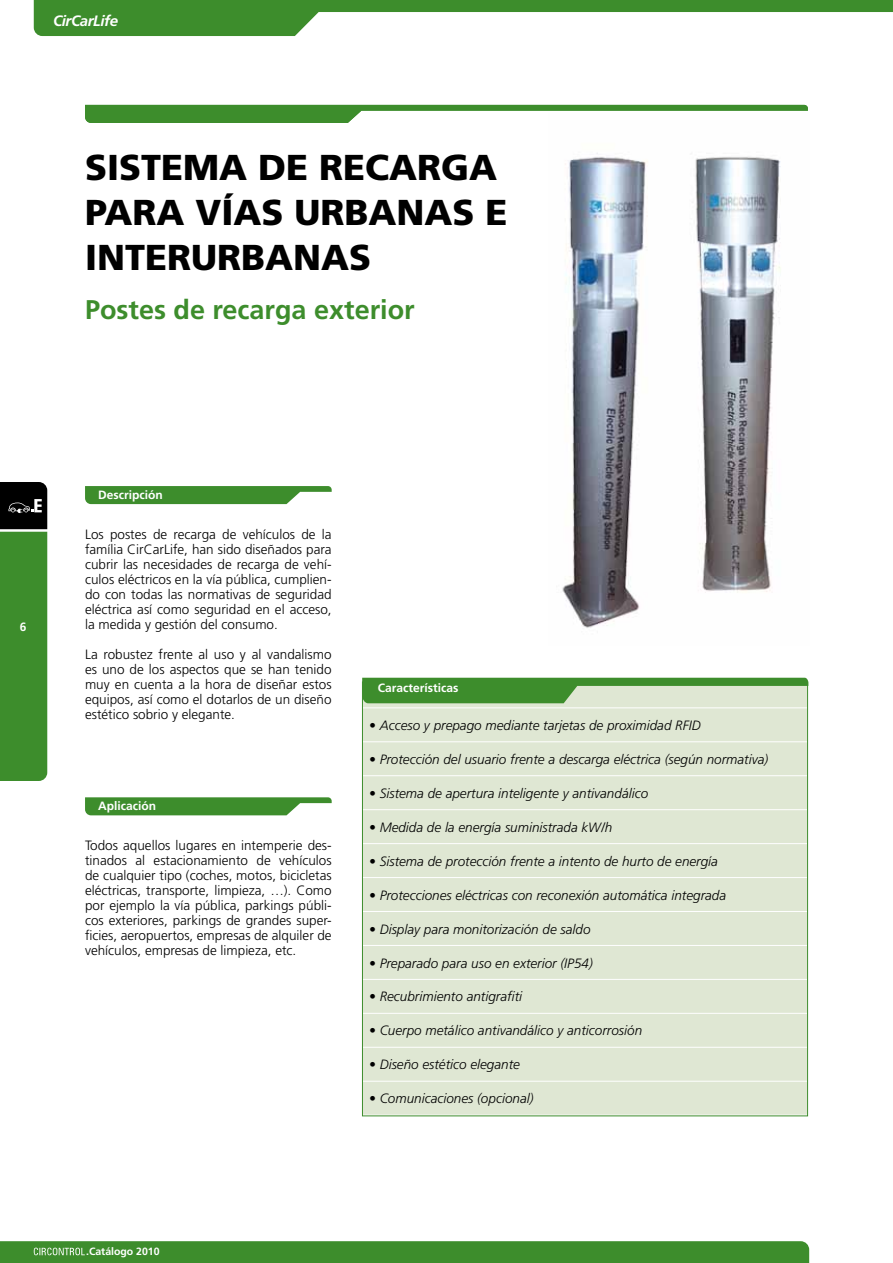
<style>
.page{position:relative;width:893px;height:1263px;background:#fff}
.page>*{position:absolute;margin:0;border:0;box-sizing:border-box;transform-origin:0 0}
.t1{font:900 36px/45px "Frutiger LT Std";color:#000}
.t2{font:700 27px "Frutiger LT Std";color:#3d8d2c}
.t3{font:italic 700 15px "Frutiger LT Std";letter-spacing:-.025em;color:#fff}
.t4{font:300 13.5px/15px "Frutiger LT Std";color:#000;text-align:justify}
.t5{font:italic 300 13.5px "Frutiger LT Std";color:#000}
.t6{font:700 12px "Frutiger LT Std";color:#fff}
.t7{font:700 10.5px "Frutiger LT Std";color:#fff}
</style>
<div class="page">
<svg style="left:34px;top:0;width:859px;height:36px"></svg>
<div style="left:0;top:1241px;width:809px;height:22px;background:#3d8d2c"></div>
<svg style="left:0;top:482px;width:47px;height:299px;background:#387a29"></svg>
<svg style="left:85px;top:105px;width:723px;height:18px"></svg>
<svg style="left:85px;top:486px;width:247px;height:18px;background:#529943"></svg>
<svg style="left:85px;top:797px;width:247px;height:18px;background:#559b46"></svg>
<div style="left:364px;top:703px;width:442px;height:411px;background:#dfe7d3"></div>
<hr style="left:363px;top:707px;width:444px;height:1px;background:#fff">
<hr style="left:363px;top:741px;width:444px;height:1px;background:#fff">
<hr style="left:363px;top:775px;width:444px;height:1px;background:#fff">
<hr style="left:363px;top:809px;width:444px;height:1px;background:#fff">
<hr style="left:363px;top:843px;width:444px;height:1px;background:#fff">
<hr style="left:363px;top:877px;width:444px;height:1px;background:#fff">
<hr style="left:363px;top:911px;width:444px;height:1px;background:#fff">
<hr style="left:363px;top:945px;width:444px;height:1px;background:#fff">
<hr style="left:363px;top:979px;width:444px;height:1px;background:#fff">
<hr style="left:363px;top:1013px;width:444px;height:1px;background:#fff">
<hr style="left:363px;top:1047px;width:444px;height:1px;background:#fff">
<hr style="left:363px;top:1081px;width:444px;height:1px;background:#fff">
<svg style="left:362px;top:678px;width:446px;height:25px;background:#77ad68"></svg>
<img style="left:548px;top:113px;width:260px;height:515px">
<p class="t3" style="left:53px;top:12px;width:66px">CirCarLife</p>
<h1 class="t1" style="left:85px;top:145px;width:424px">SISTEMA DE RECARGA<br>PARA VÍAS URBANAS E<br>INTERURBANAS</h1>
<h2 class="t2" style="left:85px;top:294px;width:331px">Postes de recarga exterior</h2>
<p class="t6" style="left:20px;top:619px;width:8px">6</p>
<p class="t6" style="left:98px;top:488px;width:66px">Descripción</p>
<p class="t4" style="left:85px;top:527px;width:248px">Los postes de recarga de vehículos de la família CirCarLife, han sido diseñados para cubrir las necesidades de recarga de vehí&shy;culos eléctricos en la vía pública, cumplien&shy;do con todas las normativas de seguridad eléctrica así como seguridad en el acceso, la medida y gestión del consumo.</p>
<p class="t4" style="left:85px;top:647px;width:248px">La robustez frente al uso y al vandalismo es uno de los aspectos que se han tenido muy en cuenta a la hora de diseñar estos equipos, así como el dotarlos de un diseño estético sobrio y elegante.</p>
<p class="t6" style="left:98px;top:799px;width:59px">Aplicación</p>
<p class="t4" style="left:85px;top:838px;width:248px">Todos aquellos lugares en intemperie des&shy;tinados al estacionamiento de vehículos de cualquier tipo (coches, motos, bicicletas eléctricas, transporte, limpieza, …). Como por ejemplo la vía pública, parkings públi&shy;cos exteriores, parkings de grandes super&shy;ficies, aeropuertos, empresas de alquiler de vehículos, empresas de limpieza, etc.</p>
<p class="t6" style="left:378px;top:681px;width:82px">Características</p>
<p class="t5" style="left:369px;top:717px;width:333px">• Acceso y prepago mediante tarjetas de proximidad RFID</p>
<p class="t5" style="left:369px;top:751px;width:401px">• Protección del usuario frente a descarga eléctrica (según normativa)</p>
<p class="t5" style="left:369px;top:785px;width:281px">• Sistema de apertura inteligente y antivandálico</p>
<p class="t5" style="left:369px;top:819px;width:245px">• Medida de la energía suministrada kW/h</p>
<p class="t5" style="left:369px;top:853px;width:350px">• Sistema de protección frente a intento de hurto de energía</p>
<p class="t5" style="left:369px;top:887px;width:358px">• Protecciones eléctricas con reconexión automática integrada</p>
<p class="t5" style="left:369px;top:921px;width:223px">• Display para monitorización de saldo</p>
<p class="t5" style="left:369px;top:955px;width:225px">• Preparado para uso en exterior (IP54)</p>
<p class="t5" style="left:369px;top:989px;width:155px">• Recubrimiento antigrafiti</p>
<p class="t5" style="left:369px;top:1023px;width:275px">• Cuerpo metálico antivandálico y anticorrosión</p>
<p class="t5" style="left:369px;top:1057px;width:152px">• Diseño estético elegante</p>
<p class="t5" style="left:369px;top:1091px;width:166px">• Comunicaciones (opcional)</p>
<p class="t7" style="left:86px;top:1245px;width:75px">.Catálogo 2010</p>
</div>
